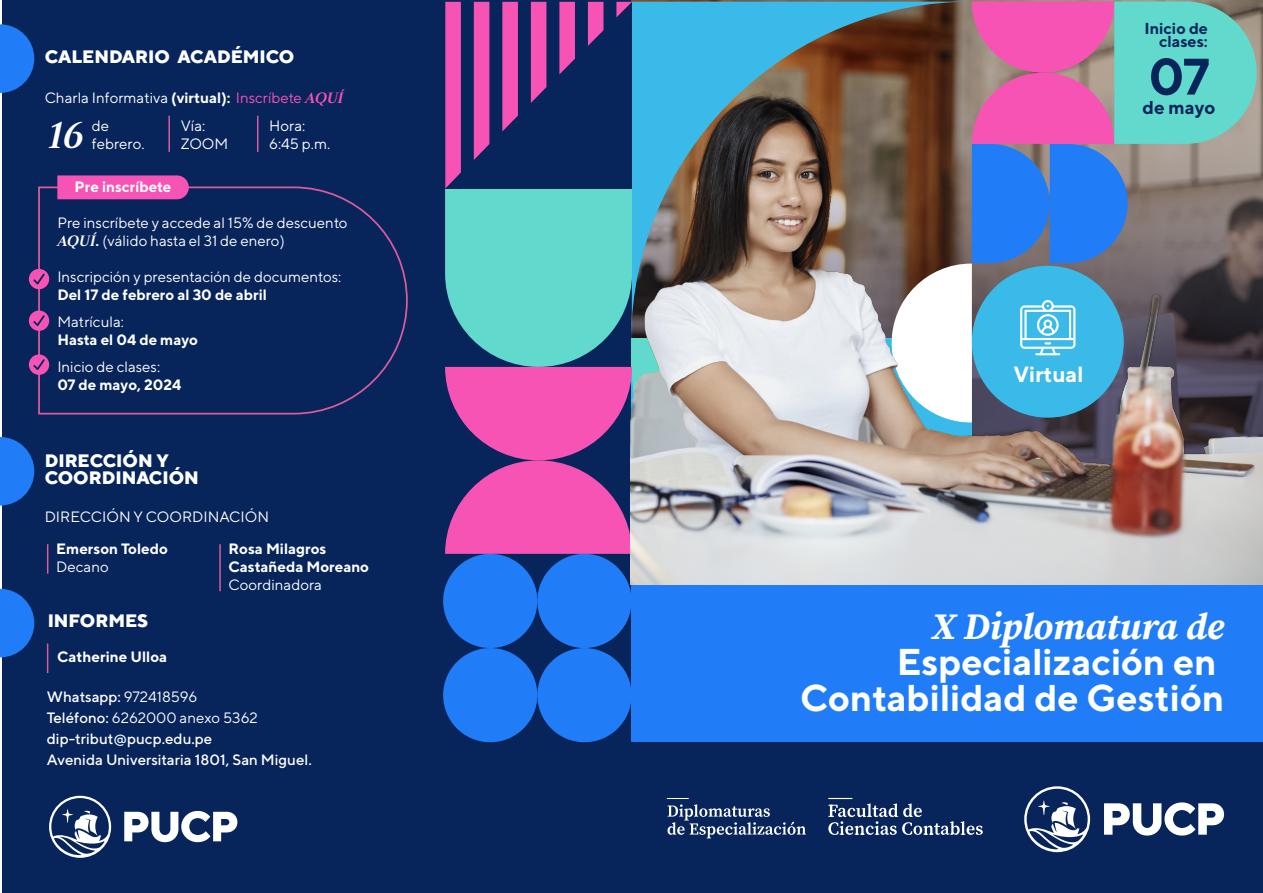
<style>
.page{position:relative;width:1263px;height:893px;background:#fff}
.page>*{position:absolute;margin:0;border:0;box-sizing:border-box;transform-origin:0 0}
.t1{font:700 51.15px "TT Norms";color:#08255b}
.t2{font:38.55px "Strato Pro Demi Bold It";color:#fff}
.t3{font:700 37.2px/35.8px "TT Norms";color:#fff;text-align:right}
.t4{font:italic 700 37.2px "Source Serif Pro";color:#fff}
.t5{font:700 22.05px "TT Norms";color:#fff}
.t6{font:700 18.6px "TT Norms";color:#08255b}
.t7{font:800 18px/16.5px "TT Norms";color:#fff}
.t8{font:700 15.9px/13.4px "TT Norms";color:#08255b;text-align:right}
.t9{font:15px/18px "TT Norms";color:#fff}
.t10{font:700 15px/18px "TT Norms";color:#fff}
.t11{font:500 15px/21px "TT Norms";color:#fff}
.s1{font-weight:700}
.s2{color:#f753b4}
.s3{font-family:"Strato Pro Demi Bold It";color:#f753b4}
.s4{font-family:"Strato Pro Demi Bold It"}
.s5{font-weight:400}
</style>
<div class="page">
<div style="left:2px;top:0;width:1261px;height:893px;background:#08255b"></div>
<hr style="left:168px;top:116px;width:2px;height:36px;background:#db5c9c">
<hr style="left:257px;top:116px;width:1px;height:36px;background:#db5c9c">
<svg style="left:37px;top:186px;width:371px;height:229px"></svg>
<svg style="left:57px;top:175px;width:132px;height:24px;background:#ed51b0"></svg>
<div style="left:29px;top:269px;width:20px;height:20px;background:#f753b4;border-radius:50%"></div>
<svg style="left:33px;top:274px;width:12px;height:10px"></svg>
<div style="left:29px;top:311px;width:20px;height:20px;background:#f753b4;border-radius:50%"></div>
<svg style="left:33px;top:315px;width:12px;height:11px"></svg>
<div style="left:29px;top:354px;width:20px;height:21px;background:#f753b4;border-radius:50%"></div>
<svg style="left:33px;top:359px;width:12px;height:11px"></svg>
<hr style="left:47px;top:544px;width:1px;height:30px;background:#db5c9c">
<hr style="left:47px;top:643px;width:1px;height:30px;background:#db5c9c">
<hr style="left:219px;top:544px;width:2px;height:47px;background:#db5c9c">
<div style="left:631px;top:584px;width:632px;height:158px;background:#207df7"></div>
<svg style="left:1024px;top:786px;width:66px;height:66px"></svg>
<svg style="left:1104px;top:802px;width:120px;height:34px"></svg>
<svg style="left:667px;top:798px;width:139px;height:40px"></svg>
<svg style="left:828px;top:798px;width:155px;height:37px"></svg>
<div style="left:443px;top:554px;width:94px;height:94px;background:#207df7;border-radius:50%"></div>
<div style="left:537px;top:554px;width:94px;height:94px;background:#207df7;border-radius:50%"></div>
<div style="left:443px;top:648px;width:94px;height:94px;background:#207df7;border-radius:50%"></div>
<div style="left:537px;top:648px;width:94px;height:94px;background:#207df7;border-radius:50%"></div>
<svg style="left:445px;top:2px;width:187px;height:552px"></svg>
<svg style="left:0;top:24px;width:34px;height:69px"></svg>
<svg style="left:0;top:437px;width:34px;height:69px"></svg>
<svg style="left:0;top:589px;width:34px;height:68px"></svg>
<svg style="left:49px;top:796px;width:62px;height:62px"></svg>
<svg style="left:124px;top:811px;width:113px;height:31px"></svg>
<img style="left:631px;top:4px;width:632px;height:580px">
<p class="t7" style="left:45px;top:48px;width:251px">CALENDARIO ACADÉMICO</p>
<p class="t9" style="left:45px;top:88px;width:300px">Charla Informativa <span class="s1">(virtual):</span> <span class="s2">Inscríbete</span> <span class="s3">AQUÍ</span></p>
<h2 class="t2" style="left:49px;top:111px;width:37px">16</h2>
<p class="t9" style="left:92px;top:116px;width:54px">de febrero.</p>
<p class="t9" style="left:181px;top:116px;width:49px">Vía:<br>ZOOM</p>
<p class="t9" style="left:269px;top:116px;width:63px">Hora:<br>6:45 p.m.</p>
<p class="t10" style="left:75px;top:177px;width:98px">Pre inscríbete</p>
<p class="t9" style="left:57px;top:214px;width:292px">Pre inscríbete y accede al 15% de descuento<br><span class="s4">AQUÍ</span><span class="s1">.</span> (válido hasta el 31 de enero)</p>
<p class="t9" style="left:57px;top:268px;width:285px">Inscripción y presentación de documentos:</p>
<p class="t10" style="left:57px;top:286px;width:211px">Del 17 de febrero al 30 de abril</p>
<p class="t9" style="left:57px;top:313px;width:68px">Matrícula:</p>
<p class="t10" style="left:57px;top:331px;width:142px">Hasta el 04 de mayo</p>
<p class="t9" style="left:57px;top:358px;width:104px">Inicio de clases:</p>
<p class="t10" style="left:57px;top:376px;width:126px">07 de mayo, 2024</p>
<p class="t7" style="left:45px;top:452px;width:156px">DIRECCIÓN Y<br>COORDINACIÓN</p>
<p class="t9" style="left:45px;top:508px;width:226px">DIRECCIÓN Y COORDINACIÓN</p>
<p class="t10" style="left:56px;top:539px;width:113px">Emerson Toledo</p>
<p class="t9" style="left:56px;top:557px;width:54px">Decano</p>
<p class="t7" style="left:48px;top:612px;width:102px">INFORMES</p>
<p class="t10" style="left:57px;top:647px;width:112px">Catherine Ulloa</p>
<p class="t10" style="left:229px;top:539px;width:142px">Rosa Milagros<br>Castañeda Moreano</p>
<p class="t9" style="left:229px;top:575px;width:95px">Coordinadora</p>
<p class="t11" style="left:47px;top:686px;width:266px">Whatsapp: <span class="s5">972418596<br></span>Teléfono: <span class="s5">6262000 anexo 5362 </span>dip-tribut@pucp.edu.pe<br>Avenida Universitaria 1801, San Miguel.</p>
<p class="t8" style="left:1144px;top:21px;width:65px">Inicio de clases:</p>
<h1 class="t1" style="left:1148px;top:44px;width:63px">07</h1>
<p class="t6" style="left:1142px;top:96px;width:75px">de mayo</p>
<h3 class="t5" style="left:1013px;top:361px;width:71px">Virtual</h3>
<h3 class="t4" style="left:931px;top:601px;width:294px">X Diplomatura de</h3>
<h3 class="t3" style="left:800px;top:643px;width:426px">Especialización en<br>Contabilidad de Gestión</h3>
</div>
